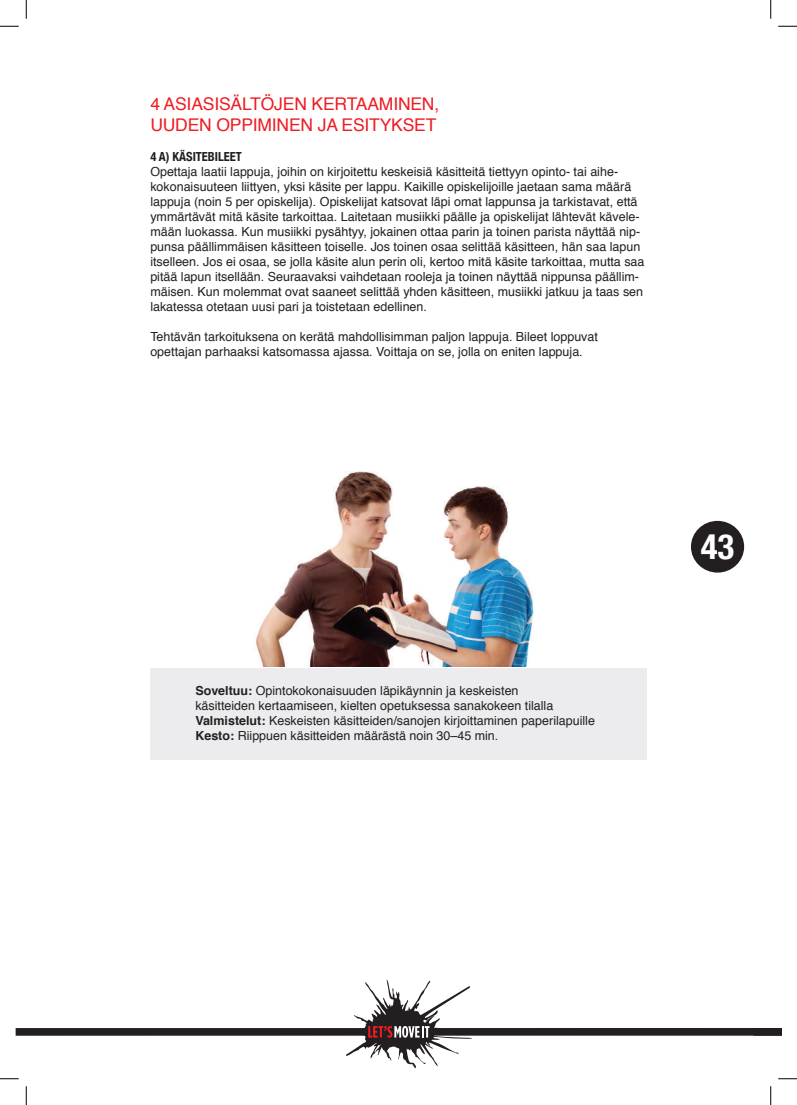
<style>
.page{position:relative;width:797px;height:1105px;background:#fff}
.page>*{position:absolute;margin:0;border:0;box-sizing:border-box;transform-origin:0 0}
.t1{font:700 condensed 35px "Helvetica Neue";color:#fff}
.t2{font:17.5px/21px "Helvetica";letter-spacing:-.01em;color:#ee1d23}
.t3{font:12.5px/15px "Helvetica";color:#231f20}
.t4{font:700 condensed 12.5px "Helvetica Neue";color:#231f20}
.s1{font-weight:700}
</style>
<div class="page">
<svg style="left:16px;top:979px;width:737px;height:90px"></svg>
<svg style="left:368px;top:1026px;width:61px;height:12px"></svg>
<svg style="left:753px;top:1028px;width:28px;height:8px"></svg>
<div style="left:150px;top:668px;width:496px;height:92px;background:#ececee"></div>
<div style="left:691px;top:521px;width:53px;height:52px;background:#231f20;border-radius:50%"></div>
<img style="left:255px;top:471px;width:279px;height:196px">
<svg style="left:0;top:25px;width:19px;height:2px"></svg>
<svg style="left:778px;top:25px;width:19px;height:2px"></svg>
<svg style="left:0;top:1078px;width:19px;height:1px"></svg>
<svg style="left:778px;top:1078px;width:19px;height:1px"></svg>
<svg style="left:25px;top:0;width:2px;height:19px"></svg>
<svg style="left:25px;top:1086px;width:2px;height:19px"></svg>
<svg style="left:770px;top:0;width:1px;height:19px"></svg>
<svg style="left:770px;top:1086px;width:1px;height:19px"></svg>
<h2 class="t2" style="left:150px;top:94px;width:290px">4 ASIASISÄLTÖJEN KERTAAMINEN,<br>UUDEN OPPIMINEN JA ESITYKSET</h2>
<p class="t4" style="left:150px;top:146px;width:93px">4 A) KÄSITEBILEET</p>
<p class="t3" style="left:150px;top:165px;width:495px">Opettaja laatii lappuja, joihin on kirjoitettu keskeisiä käsitteitä tiettyyn opinto- tai aihe&shy;kokonaisuuteen liittyen, yksi käsite per lappu. Kaikille opiskelijoille jaetaan sama määrä lappuja (noin 5 per opiskelija). Opiskelijat katsovat läpi omat lappunsa ja tarkistavat, että ymmärtävät mitä käsite tarkoittaa. Laitetaan musiikki päälle ja opiskelijat lähtevät kävele&shy;mään luokassa. Kun musiikki pysähtyy, jokainen ottaa parin ja toinen parista näyttää nip&shy;punsa päällimmäisen käsitteen toiselle. Jos toinen osaa selittää käsitteen, hän saa lapun itselleen. Jos ei osaa, se jolla käsite alun perin oli, kertoo mitä käsite tarkoittaa, mutta saa pitää lapun itsellään. Seuraavaksi vaihdetaan rooleja ja toinen näyttää nippunsa päällim&shy;mäisen. Kun molemmat ovat saaneet selittää yhden käsitteen, musiikki jatkuu ja taas sen lakatessa otetaan uusi pari ja toistetaan edellinen.</p>
<p class="t3" style="left:150px;top:330px;width:449px">Tehtävän tarkoituksena on kerätä mahdollisimman paljon lappuja. Bileet loppuvat opettajan parhaaksi katsomassa ajassa. Voittaja on se, jolla on eniten lappuja.</p>
<p class="t3" style="left:195px;top:684px;width:401px"><span class="s1">Soveltuu:</span> Opintokokonaisuuden läpikäynnin ja keskeisten<br>käsitteiden kertaamiseen, kielten opetuksessa sanakokeen tilalla <span class="s1">Valmistelut:</span> Keskeisten käsitteiden/sanojen kirjoittaminen paperilapuille <span class="s1">Kesto:</span> Riippuen käsitteiden määrästä noin 30–45 min.</p>
<h1 class="t1" style="left:701px;top:517px;width:35px">43</h1>
</div>
